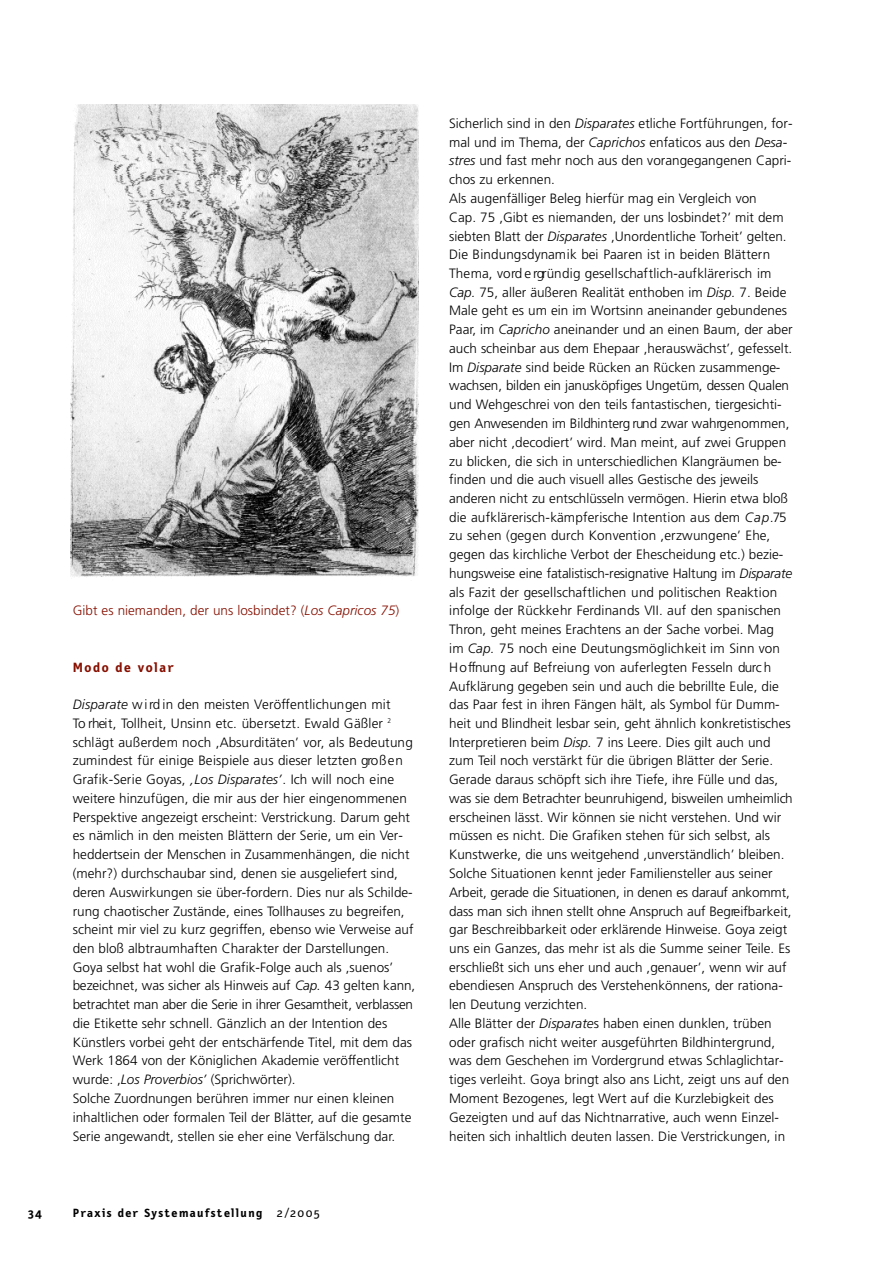
<style>
.page{position:relative;width:893px;height:1263px;background:#fff}
.page>*{position:absolute;margin:0;border:0;box-sizing:border-box;transform-origin:0 0}
.t1{font:300 13.5px/18.8px "Frutiger";color:#000}
.t2{font:300 13.5px "Frutiger";color:#860f00}
.t3{font:700 13.5px "Letter Gothic Text";letter-spacing:.105em;color:#860f00;scale:1.05 1}
.t4{font:700 12px "Letter Gothic Text";letter-spacing:.11em;color:#000;scale:1.05 1}
.s1{font-style:italic}
.s2{font-weight:400}
</style>
<div class="page">
<img style="left:70px;top:105px;width:348px;height:472px">
<p class="t2" style="left:73px;top:605px;width:328px">Gibt es niemanden, der uns losbindet? (<span class="s1">Los Capricos 75</span>)</p>
<p class="t3" style="left:73px;top:662px;width:98px">M odo de volar</p>
<p class="t1" style="left:73px;top:696px;width:344px"><span class="s1">D is p a ra te</span> w i rd in den meisten Ve rö ffentlichungen mit<br>To rheit, Tollheit, Unsinn etc. übersetzt. Ewald Gäßler <sup>2 </sup>schlägt außerdem noch ,Absurditäten’ vor, als Bedeutung zumindest für einige Beispiele aus dieser letzten gro ß e n Grafik-Serie Goyas, <span class="s1">,Los Disparates’</span>. Ich will noch eine weitere hinzufügen, die mir aus der hier eingenommenen Perspektive angezeigt erscheint: Verstrickung. Darum geht es nämlich in den meisten Blättern der Serie, um ein Ver&shy;heddertsein der Menschen in Zusammenhängen, die nicht (mehr?) durchschaubar sind, denen sie ausgeliefert sind, deren Auswirkungen sie über-fordern. Dies nur als Schilde&shy;rung chaotischer Zustände, eines Tollhauses zu begreifen, scheint mir viel zu kurz gegriffen, ebenso wie Verweise auf den bloß albtraumhaften Charakter der Darstellungen.<br>Goya selbst hat wohl die Grafik-Folge auch als ,suenos’ bezeichnet, was sicher als Hinweis auf <span class="s1">C a p .</span> 43 gelten kann, betrachtet man aber die Serie in ihrer Gesamtheit, verblassen die Etikette sehr schnell. Gänzlich an der Intention des Künstlers vorbei geht der entschärfende Titel, mit dem das Werk 1864 von der Königlichen Akademie veröffentlicht wurde: ,<span class="s1">Los Proverbios’</span> (Sprichwörter).<br>Solche Zuordnungen berühren immer nur einen kleinen inhaltlichen oder formalen Teil der Blätter, auf die gesamte Serie angewandt, stellen sie eher eine Verfälschung dar.</p>
<p class="t4" style="left:28px;top:1208px;width:15px">34</p>
<p class="t4" style="left:73px;top:1208px;width:237px">Praxis der System a u f stel l u n g <span class="s2">2/2 00 5</span></p>
<p class="t1" style="left:449px;top:115px;width:345px">Sicherlich sind in den <span class="s1">Disparates</span> etliche Fortführungen, for&shy;mal und im Thema, der <span class="s1">Caprichos</span> enfaticos aus den <span class="s1">Desa&shy;stres</span> und fast mehr noch aus den vorangegangenen Capri&shy;chos zu erkennen.<br>Als augenfälliger Beleg hierfür mag ein Vergleich von<br>Cap. 75 ,Gibt es niemanden, der uns losbindet?’ mit dem siebten Blatt der <span class="s1">Disparates</span> ,Unordentliche Torheit’ gelten.<br>Die Bindungsdynamik bei Paaren ist in beiden Blättern Thema, vord e rgründig gesellschaftlich-aufklärerisch im <span class="s1">Cap.</span> 75, aller äußeren Realität enthoben im <span class="s1">Disp.</span> 7. Beide Male geht es um ein im Wortsinn aneinander gebundenes Paar, im <span class="s1">Capricho</span> aneinander und an einen Baum, der aber auch scheinbar aus dem Ehepaar ,herauswächst’, gefesselt.<br>Im <span class="s1">Disparate</span> sind beide Rücken an Rücken zusammenge&shy;wachsen, bilden ein janusköpfiges Ungetüm, dessen Qualen und Wehgeschrei von den teils fantastischen, tiergesichti&shy;gen Anwesenden im Bildhinterg rund zwar wahrg e n o m m e n , aber nicht ,decodiert’ wird. Man meint, auf zwei Gruppen zu blicken, die sich in unterschiedlichen Klangräumen be&shy;finden und die auch visuell alles Gestische des jeweils<br>a n d e ren nicht zu entschlüsseln vermögen. Hierin etwa bloß die aufklärerisch-kämpferische Intention aus dem <span class="s1">C a p .</span>7 5 zu sehen (gegen durch Konvention ,erzwungene’ Ehe, gegen das kirchliche Verbot der Ehescheidung etc.) bezie&shy;hungsweise eine fatalistisch-resignative Haltung im <span class="s1">D isp a ra te </span>als Fazit der gesellschaftlichen und politischen Reaktion infolge der Rückkehr Ferdinands VII. auf den spanischen Thron, geht meines Erachtens an der Sache vorbei. Mag<br>im <span class="s1">C a p .</span> 75 noch eine Deutungsmöglichkeit im Sinn von<br>H o ffnung auf Befreiung von auferlegten Fesseln durc h Aufklärung gegeben sein und auch die bebrillte Eule, die das Paar fest in ihren Fängen hält, als Symbol für Dumm&shy;heit und Blindheit lesbar sein, geht ähnlich konkretistisches Interpretieren beim <span class="s1">Disp.</span> 7 ins Leere. Dies gilt auch und zum Teil noch verstärkt für die übrigen Blätter der Serie.<br>Gerade daraus schöpft sich ihre Tiefe, ihre Fülle und das, was sie dem Betrachter beunruhigend, bisweilen umheimlich erscheinen lässt. Wir können sie nicht verstehen. Und wir müssen es nicht. Die Grafiken stehen für sich selbst, als Kunstwerke, die uns weitgehend ,unverständlich’ bleiben.<br>Solche Situationen kennt jeder Familiensteller aus seiner Arbeit, gerade die Situationen, in denen es darauf ankommt, dass man sich ihnen stellt ohne Anspruch auf Begre ifb a rk e it, gar Beschreibbarkeit oder erklärende Hinweise. Goya zeigt uns ein Ganzes, das mehr ist als die Summe seiner Teile. Es erschließt sich uns eher und auch ,genauer’, wenn wir auf ebendiesen Anspruch des Verstehenkönnens, der rationa&shy;len Deutung verzichten.<br>Alle Blätter der <span class="s1">Disparate</span>s haben einen dunklen, trüben oder grafisch nicht weiter ausgeführten Bildhintergrund, was dem Geschehen im Vordergrund etwas Schlaglichtar&shy;tiges verleiht. Goya bringt also ans Licht, zeigt uns auf den Moment Bezogenes, legt Wert auf die Kurzlebigkeit des Gezeigten und auf das Nichtnarrative, auch wenn Einzel&shy;heiten sich inhaltlich deuten lassen. Die Verstrickungen, in</p>
</div>
